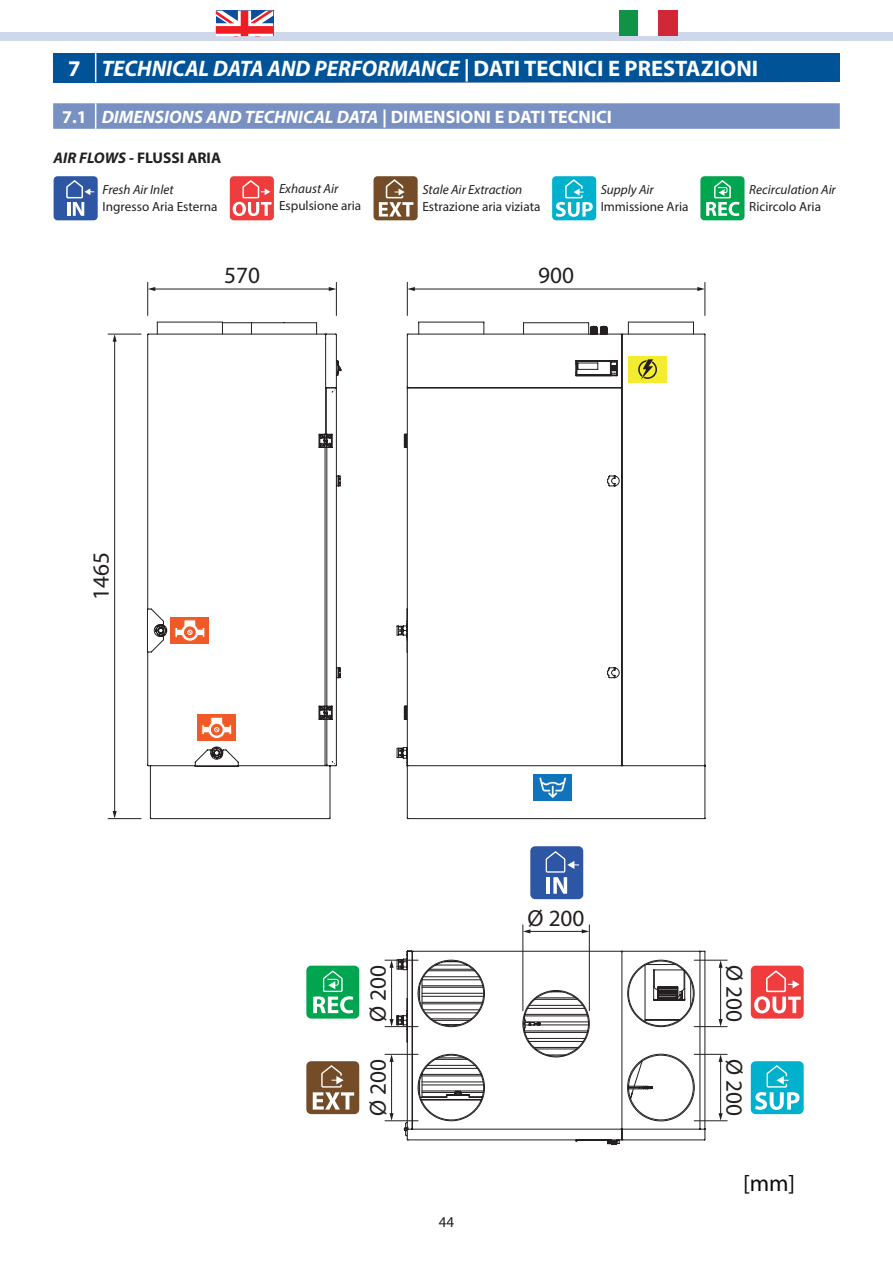
<style>
.page{position:relative;width:893px;height:1263px;background:#fff}
.page>*{position:absolute;margin:0;border:0;box-sizing:border-box;transform-origin:0 0}
.t1{font:23.4px "Myriad Pro";color:#231f20}
.t2{font:23.4px "Myriad Pro";color:#0e0b10}
.Titolo_blu{font:italic 700 22.5px "Myriad Pro";color:#fff}
.Titolo_blu-2{font:700 22.5px "Myriad Pro";color:#fff}
.Titolo_11_bold_Bianco{font:italic 700 18px "Myriad Pro";color:#fff}
.Titolo_12_pt_BIANCO{font:700 18px "Myriad Pro";color:#fff}
.t3{font:700 15.45px "Myriad Pro";color:#231f20}
.t4{font:15px "Myriad Pro";color:#231f20}
.t5{font:13.2px/17.2px "Myriad Pro";color:#231f20}
.t6{font:italic 13.2px/17.2px "Myriad Pro";color:#231f20}
.s1{font-style:inherit}
.s2{font-style:normal}
.s3{font-style:italic}
</style>
<div class="page">
<div style="left:0;top:32px;width:893px;height:8px;background:#cfd7ea"></div>
<svg style="left:216px;top:11px;width:57px;height:25px"></svg>
<div style="left:620px;top:11px;width:19px;height:25px;background:#109346"></div>
<div style="left:639px;top:11px;width:19px;height:25px;background:#fff"></div>
<div style="left:658px;top:11px;width:19px;height:25px;background:#d02837"></div>
<svg style="left:148px;top:321px;width:557px;height:498px"></svg>
<svg style="left:147px;top:321px;width:190px;height:445px"></svg>
<svg style="left:157px;top:360px;width:185px;height:396px"></svg>
<svg style="left:336px;top:667px;width:3px;height:11px"></svg>
<svg style="left:336px;top:476px;width:5px;height:10px"></svg>
<hr style="left:326px;top:447px;width:1px;height:259px;background:#231f20">
<hr style="left:326px;top:719px;width:1px;height:47px;background:#231f20">
<hr style="left:325px;top:719px;width:1px;height:46px;background:#231f20">
<hr style="left:325px;top:447px;width:1px;height:259px;background:#231f20">
<hr style="left:108px;top:334px;width:33px;height:1px;background:#231f20">
<hr style="left:108px;top:818px;width:33px;height:1px;background:#231f20">
<hr style="left:114px;top:340px;width:1px;height:472px;background:#231f20">
<svg style="left:113px;top:334px;width:4px;height:8px"></svg>
<svg style="left:113px;top:811px;width:4px;height:8px"></svg>
<hr style="left:336px;top:282px;width:1px;height:33px;background:#231f20">
<hr style="left:147px;top:282px;width:1px;height:33px;background:#231f20">
<hr style="left:154px;top:289px;width:176px;height:1px;background:#231f20">
<svg style="left:329px;top:287px;width:7px;height:4px"></svg>
<svg style="left:148px;top:287px;width:7px;height:4px"></svg>
<hr style="left:705px;top:282px;width:1px;height:33px;background:#231f20">
<hr style="left:407px;top:282px;width:1px;height:33px;background:#231f20">
<hr style="left:413px;top:289px;width:286px;height:1px;background:#231f20">
<svg style="left:697px;top:287px;width:8px;height:4px"></svg>
<svg style="left:407px;top:287px;width:8px;height:4px"></svg>
<svg style="left:396px;top:958px;width:298px;height:179px"></svg>
<svg style="left:406px;top:924px;width:300px;height:205px"></svg>
<hr style="left:529px;top:931px;width:54px;height:1px;background:#231f20">
<svg style="left:582px;top:929px;width:7px;height:4px"></svg>
<svg style="left:523px;top:929px;width:7px;height:4px"></svg>
<hr style="left:694px;top:1026px;width:33px;height:1px;background:#231f20">
<hr style="left:694px;top:960px;width:33px;height:1px;background:#231f20">
<hr style="left:720px;top:966px;width:1px;height:54px;background:#231f20">
<svg style="left:719px;top:1019px;width:4px;height:8px"></svg>
<svg style="left:719px;top:960px;width:4px;height:8px"></svg>
<hr style="left:694px;top:1120px;width:33px;height:1px;background:#231f20">
<hr style="left:694px;top:1054px;width:33px;height:1px;background:#231f20">
<hr style="left:720px;top:1060px;width:1px;height:54px;background:#231f20">
<svg style="left:719px;top:1113px;width:4px;height:8px"></svg>
<svg style="left:719px;top:1054px;width:4px;height:8px"></svg>
<hr style="left:385px;top:1054px;width:33px;height:1px;background:#231f20">
<hr style="left:385px;top:1120px;width:33px;height:1px;background:#231f20">
<hr style="left:391px;top:1060px;width:1px;height:54px;background:#231f20">
<svg style="left:390px;top:1054px;width:4px;height:8px"></svg>
<svg style="left:390px;top:1113px;width:4px;height:8px"></svg>
<hr style="left:385px;top:960px;width:33px;height:1px;background:#231f20">
<hr style="left:385px;top:1026px;width:33px;height:1px;background:#231f20">
<hr style="left:391px;top:966px;width:1px;height:54px;background:#231f20">
<svg style="left:390px;top:960px;width:4px;height:8px"></svg>
<svg style="left:390px;top:1019px;width:4px;height:8px"></svg>
<div style="left:306px;top:1061px;width:53px;height:53px;background:#744c27;border-radius:5px"></div>
<svg style="left:313px;top:1065px;width:41px;height:44px"></svg>
<div style="left:306px;top:966px;width:53px;height:52px;background:#00a54f;border-radius:5px"></div>
<svg style="left:313px;top:970px;width:40px;height:43px"></svg>
<div style="left:751px;top:1061px;width:53px;height:53px;background:#00b1cd;border-radius:5px"></div>
<svg style="left:755px;top:1065px;width:44px;height:45px"></svg>
<div style="left:530px;top:846px;width:53px;height:53px;background:#2d56a5;border-radius:5px"></div>
<svg style="left:545px;top:851px;width:34px;height:43px"></svg>
<div style="left:751px;top:966px;width:53px;height:52px;background:#ee3d3c;border-radius:5px"></div>
<svg style="left:754px;top:970px;width:47px;height:43px"></svg>
<div style="left:533px;top:774px;width:39px;height:27px;background:#1074bc"></div>
<svg style="left:539px;top:777px;width:27px;height:21px"></svg>
<div style="left:628px;top:356px;width:39px;height:27px;background:#f4ed2f"></div>
<svg style="left:638px;top:359px;width:19px;height:21px"></svg>
<div style="left:171px;top:617px;width:38px;height:27px;background:#f15929"></div>
<svg style="left:175px;top:620px;width:30px;height:21px"></svg>
<div style="left:197px;top:714px;width:39px;height:27px;background:#f15929"></div>
<svg style="left:202px;top:717px;width:30px;height:22px"></svg>
<div style="left:53px;top:53px;width:43px;height:29px;background:#015398"></div>
<div style="left:96px;top:53px;width:744px;height:29px;background:#015398"></div>
<svg style="left:95px;top:53px;width:1px;height:29px"></svg>
<svg style="left:53px;top:103px;width:787px;height:26px;background:#7a93c3"></svg>
<div style="left:54px;top:176px;width:44px;height:44px;background:#2d56a5;border-radius:4px"></div>
<hr style="left:67px;top:202px;width:3px;height:14px;background:#fff">
<svg style="left:73px;top:202px;width:11px;height:14px"></svg>
<svg style="left:85px;top:188px;width:9px;height:7px"></svg>
<div style="left:66px;top:186px;width:17px;height:12px;border:1px solid #fff"></div>
<div style="left:230px;top:176px;width:44px;height:44px;background:#ee3d3c;border-radius:4px"></div>
<svg style="left:233px;top:202px;width:38px;height:14px"></svg>
<svg style="left:261px;top:188px;width:9px;height:7px"></svg>
<div style="left:242px;top:186px;width:17px;height:12px;border:1px solid #fff"></div>
<div style="left:373px;top:176px;width:45px;height:44px;background:#744c27;border-radius:4px"></div>
<svg style="left:379px;top:179px;width:34px;height:38px"></svg>
<div style="left:552px;top:176px;width:44px;height:44px;background:#00b1cd;border-radius:4px"></div>
<svg style="left:556px;top:179px;width:37px;height:38px"></svg>
<div style="left:700px;top:176px;width:44px;height:44px;background:#00a54f;border-radius:4px"></div>
<svg style="left:706px;top:202px;width:34px;height:14px"></svg>
<div style="left:714px;top:186px;width:17px;height:12px;border:1px solid #fff"></div>
<svg style="left:717px;top:187px;width:11px;height:9px"></svg>
<p class="Titolo_blu-2" style="left:68px;top:54px;width:14px">7</p>
<p class="Titolo_blu" style="left:102px;top:54px;width:658px">TECHNICAL DATA AND PERFORMANCE <span class="s1">|</span> <span class="s2">DATI TECNICI E PRESTAZIONI</span></p>
<p class="Titolo_12_pt_BIANCO" style="left:62px;top:105px;width:26px">7.1</p>
<p class="Titolo_11_bold_Bianco" style="left:102px;top:105px;width:512px">DIMENSIONS AND TECHNICAL DATA <span class="s2">| DIMENSIONI E DATI TECNICI</span></p>
<p class="t3" style="left:54px;top:148px;width:169px"><span class="s3">AIR FLOWS</span> - FLUSSI ARIA</p>
<p class="t5" style="left:103px;top:180px;width:116px"><span class="s3">Fresh Air Inlet<br></span>Ingresso Aria Esterna</p>
<p class="t5" style="left:279px;top:180px;width:84px"><span class="s3">Exhaust Air<br></span>Espulsione aria</p>
<p class="t5" style="left:422px;top:181px;width:120px"><span class="s3">Stale Air Extraction<br></span>Estrazione aria viziata</p>
<p class="t5" style="left:601px;top:181px;width:89px"><span class="s3">Supply Air<br></span>Immissione Aria</p>
<p class="t6" style="left:749px;top:181px;width:88px">Recirculation Air<br><span class="s2">Ricircolo Aria</span></p>
<p class="t1" style="left:87px;top:600px;width:49px;rotate:-90deg">1465</p>
<p class="t1" style="left:224px;top:261px;width:37px">570</p>
<p class="t1" style="left:538px;top:261px;width:37px">900</p>
<p class="t1" style="left:363px;top:1022px;width:58px;rotate:-90deg">Ø 200</p>
<p class="t1" style="left:363px;top:1116px;width:58px;rotate:-90deg">Ø 200</p>
<p class="t4" style="left:439px;top:1212px;width:17px">44</p>
<p class="t1" style="left:528px;top:903px;width:58px">Ø 200</p>
<p class="t1" style="left:749px;top:965px;width:58px;rotate:90deg">Ø 200</p>
<p class="t1" style="left:749px;top:1059px;width:58px;rotate:90deg">Ø 200</p>
<p class="t2" style="left:743px;top:1169px;width:54px">[mm]</p>
</div>
